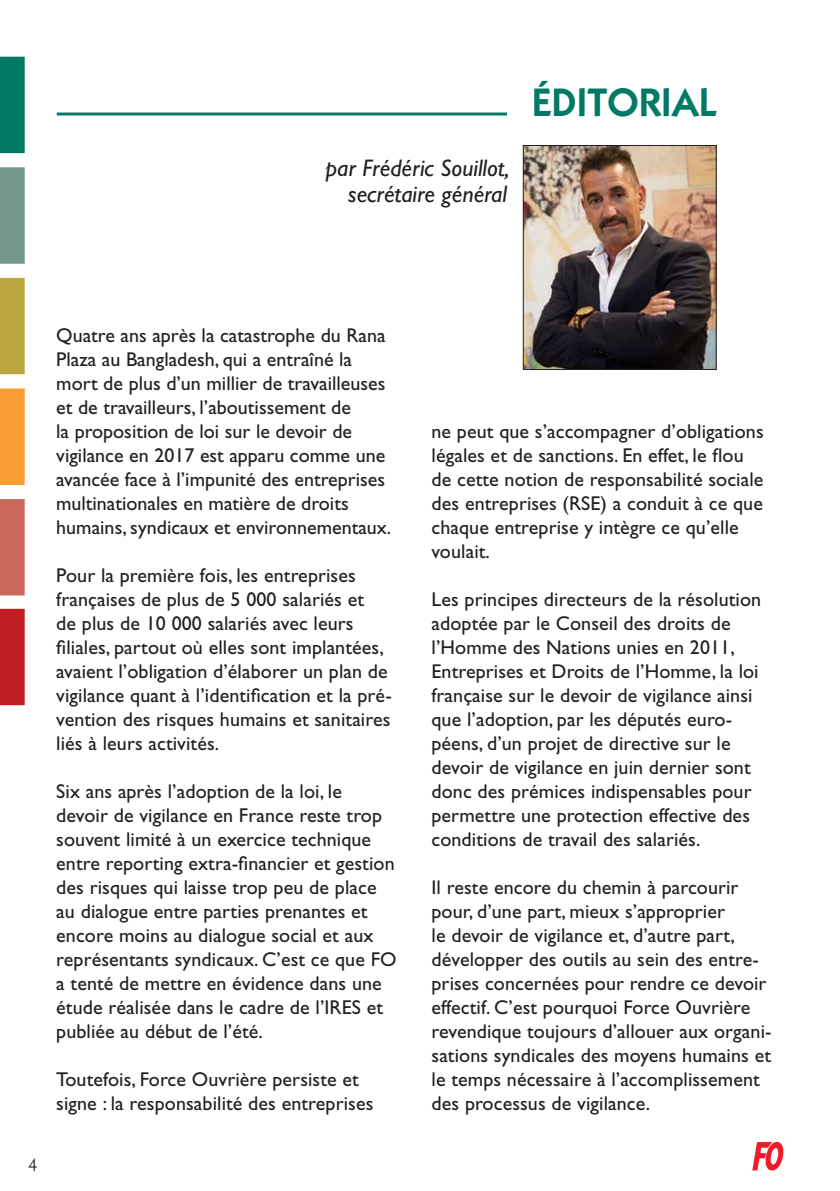
<style>
.page{position:relative;width:840px;height:1191px;background:#fff}
.page>*{position:absolute;margin:0;border:0;box-sizing:border-box;transform-origin:0 0}
.t1{font:600 40px "Itc Kabel";color:#007a65}
.t2{font:italic 24px/26px "Gill Sans";color:#231f20;text-align:right}
.t3{font:20px/24px "Gill Sans";letter-spacing:.005em;color:#231f20}
.t4{font:18px "Itc Kabel";color:#231f20}
</style>
<div class="page">
<svg style="left:752px;top:1142px;width:32px;height:28px"></svg>
<div style="left:0;top:57px;width:25px;height:96px;background:#007a65"></div>
<div style="left:0;top:167px;width:25px;height:97px;background:#739788"></div>
<div style="left:0;top:278px;width:25px;height:96px;background:#bba642"></div>
<div style="left:0;top:388px;width:25px;height:97px;background:#f89d33"></div>
<div style="left:0;top:609px;width:25px;height:96px;background:#be1e23"></div>
<div style="left:0;top:499px;width:25px;height:96px;background:#ca695b"></div>
<hr style="left:57px;top:112px;width:449px;height:3px;background:#007a65">
<img style="left:524px;top:147px;width:190px;height:221px">
<div style="left:522px;top:145px;width:194px;height:225px;border:1px solid #231f20"></div>
<p class="t2" style="left:325px;top:154px;width:185px">par Frédéric Souillot, secrétaire général</p>
<h1 class="t1" style="left:531px;top:79px;width:186px">éDITORIAL</h1>
<p class="t4" style="left:28px;top:1154px;width:10px">4</p>
<p class="t3" style="left:56px;top:323px;width:336px">Quatre ans après la catastrophe du Rana Plaza au Bangladesh, qui a entraîné la mort de plus d’un millier de travailleuses et de travailleurs, l’aboutissement de<br>la proposition de loi sur le devoir de vigilance en 2017 est apparu comme une avancée face à l’impunité des entreprises multinationales en matière de droits humains, syndicaux et environnementaux.</p>
<p class="t3" style="left:56px;top:563px;width:337px">Pour la première fois, les entreprises françaises de plus de 5 000 salariés et<br>de plus de 10 000 salariés avec leurs filiales, partout où elles sont implantées, avaient l’obligation d’élaborer un plan de vigilance quant à l’identification et la pré&shy;vention des risques humains et sanitaires liés à leurs activités.</p>
<p class="t3" style="left:56px;top:779px;width:342px">Six ans après l’adoption de la loi, le devoir de vigilance en France reste trop souvent limité à un exercice technique entre reporting extra-financier et gestion des risques qui laisse trop peu de place au dialogue entre parties prenantes et encore moins au dialogue social et aux représentants syndicaux. C’est ce que FO a tenté de mettre en évidence dans une étude réalisée dans le cadre de l’IRES et publiée au début de l’été.</p>
<p class="t3" style="left:56px;top:1067px;width:318px">Toutefois, Force Ouvrière persiste et signe : la responsabilité des entreprises</p>
<p class="t3" style="left:431px;top:419px;width:333px">ne peut que s’accompagner d’obligations légales et de sanctions. En effet, le flou de cette notion de responsabilité sociale des entreprises (RSE) a conduit à ce que chaque entreprise y intègre ce qu’elle voulait.</p>
<p class="t3" style="left:431px;top:587px;width:331px">Les principes directeurs de la résolution adoptée par le Conseil des droits de l’Homme des Nations unies en 2011, Entreprises et Droits de l’Homme, la loi française sur le devoir de vigilance ainsi que l’adoption, par les députés euro&shy;péens, d’un projet de directive sur le devoir de vigilance en juin dernier sont donc des prémices indispensables pour permettre une protection effective des conditions de travail des salariés.</p>
<p class="t3" style="left:431px;top:875px;width:341px">Il reste encore du chemin à parcourir pour, d’une part, mieux s’approprier<br>le devoir de vigilance et, d’autre part, développer des outils au sein des entre&shy;prises concernées pour rendre ce devoir effectif. C’est pourquoi Force Ouvrière revendique toujours d’allouer aux organi&shy;sations syndicales des moyens humains et le temps nécessaire à l’accomplissement des processus de vigilance.</p>
</div>
